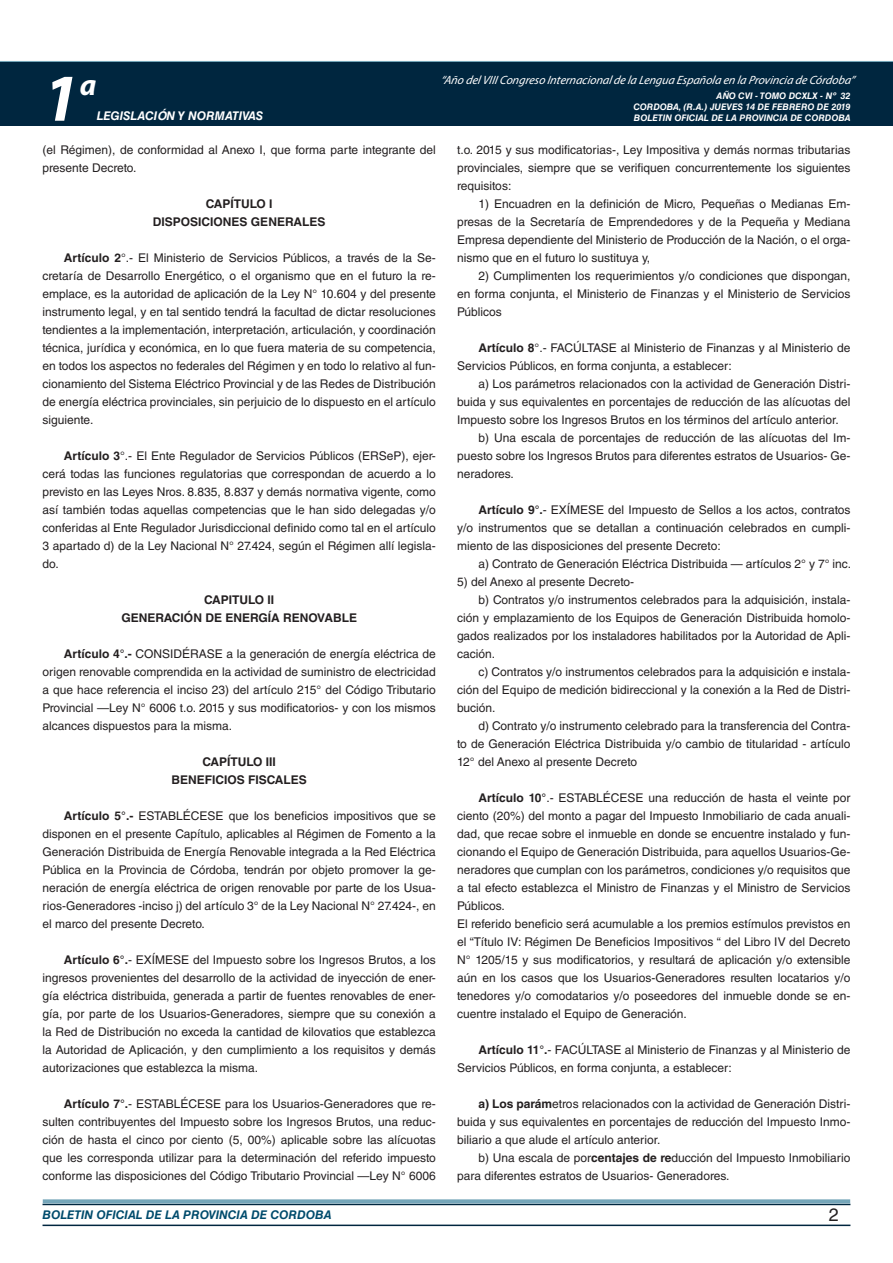
<style>
.page{position:relative;width:893px;height:1263px;background:#fff}
.page>*{position:absolute;margin:0;border:0;box-sizing:border-box;transform-origin:0 0}
.t1{font:italic 700 67.5px "Myriad Pro";color:#fff}
.t2{font:italic 700 30px "Myriad Pro";color:#fff}
.t3{font:18px "Helvetica LT Std";color:#231f20}
.TEXTO_BASE{font:12px/18px "Helvetica LT Std";color:#231f20;text-align:justify}
.TEXTO_BASE-2{font:700 12px "Helvetica LT Std";color:#231f20}
.t4{font:italic 12px "Myriad Pro";color:#fff}
.t5{font:italic 700 12px "Helvetica LT Std";color:#004b6c}
.t6{font:italic 700 12px "Helvetica LT Std";color:#fff}
.t7{font:italic 700 9px/10.8px "Helvetica LT Std";color:#fff;text-align:justify}
.s1{font-weight:700}
</style>
<div class="page">
<div style="left:0;top:61px;width:893px;height:6px;background:#73a5b8"></div>
<div style="left:0;top:62px;width:893px;height:64px;background:#00263f"></div>
<hr style="left:43px;top:1224px;width:807px;height:2px;background:#00263f">
<div style="left:42px;top:1198px;width:809px;height:8px;background:#fff;opacity:.75"></div>
<h1 class="t1" style="left:43px;top:54px;width:38px">1</h1>
<h2 class="t2" style="left:80px;top:66px;width:18px">a</h2>
<p class="t6" style="left:97px;top:109px;width:168px">LEGISLACIÓN Y NORMATIVAS</p>
<p class="t4" style="left:441px;top:72px;width:416px">“Año delVIIICongreso Internacionalde la Lengua Esp añola en la Provincia de Córdoba”</p>
<p class="t7" style="left:633px;top:91px;width:219px;text-indent:83px">AÑO CVI - TOMO DCXLX - Nº 32<br>CORDOBA, (R.A.) JUEVES 14 DE FEBRERO DE 2019<br>BOLETIN OFICIAL DE LA PROVINCIA DE CORDOBA</p>
<p class="TEXTO_BASE" style="left:43px;top:141px;width:395px">(el Régimen), de conformidad al Anexo I, que forma parte integrante del presente Decreto.</p>
<p class="TEXTO_BASE-2" style="left:206px;top:196px;width:68px">CAPÍTULO I</p>
<p class="TEXTO_BASE-2" style="left:153px;top:214px;width:174px">DISPOSICIONES GENERALES</p>
<p class="TEXTO_BASE" style="left:43px;top:249px;width:395px;text-indent:21px"><span class="s1">Artículo 2</span>°.- El Ministerio de Servicios Públicos, a través de la Se&shy;cretaría de Desarrollo Energético, o el organismo que en el futuro la re&shy;emplace, es la autoridad de aplicación de la Ley N° 10.604 y del presente instrumento legal, y en tal sentido tendrá la facultad de dictar resoluciones tendientes a la implementación, interpretación, articulación, y coordinación técnica, jurídica y económica, en lo que fuera materia de su competencia, en todos los aspectos no federales del Régimen y en todo lo relativo al fun&shy;cionamiento del Sistema Eléctrico Provincial y de las Redes de Distribución de energía eléctrica provinciales, sin perjuicio de lo dispuesto en el artículo siguiente.</p>
<p class="TEXTO_BASE" style="left:43px;top:447px;width:395px;text-indent:21px"><span class="s1">Artículo 3</span>°.- El Ente Regulador de Servicios Públicos (ERSeP), ejer&shy;cerá todas las funciones regulatorias que correspondan de acuerdo a lo previsto en las Leyes Nros. 8.835, 8.837 y demás normativa vigente, como así también todas aquellas competencias que le han sido delegadas y/o conferidas al Ente Regulador Jurisdiccional definido como tal en el artículo 3 apartado d) de la Ley Nacional N° 27.424, según el Régimen allí legisla&shy;do.</p>
<p class="TEXTO_BASE-2" style="left:204px;top:592px;width:72px">CAPITULO II</p>
<p class="TEXTO_BASE-2" style="left:121px;top:610px;width:237px">GENERACIÓN DE ENERGÍA RENOVABLE</p>
<p class="TEXTO_BASE" style="left:43px;top:645px;width:395px;text-indent:21px"><span class="s1">Artículo 4°.-</span> CONSIDÉRASE a la generación de energía eléctrica de origen renovable comprendida en la actividad de suministro de electricidad a que hace referencia el inciso 23) del artículo 215° del Código Tributario Provincial —Ley N° 6006 t.o. 2015 y sus modificatorios- y con los mismos alcances dispuestos para la misma.</p>
<p class="TEXTO_BASE-2" style="left:202px;top:754px;width:75px">CAPÍTULO III</p>
<p class="TEXTO_BASE-2" style="left:171px;top:772px;width:137px">BENEFICIOS FISCALES</p>
<p class="TEXTO_BASE" style="left:43px;top:807px;width:395px;text-indent:21px"><span class="s1">Artículo 5°.-</span> ESTABLÉCESE que los beneficios impositivos que se disponen en el presente Capítulo, aplicables al Régimen de Fomento a la Generación Distribuida de Energía Renovable integrada a la Red Eléctrica Pública en la Provincia de Córdoba, tendrán por objeto promover la ge&shy;neración de energía eléctrica de origen renovable por parte de los Usua&shy;rios-Generadores -inciso j) del artículo 3° de la Ley Nacional N° 27.424-, en el marco del presente Decreto.</p>
<p class="TEXTO_BASE" style="left:43px;top:951px;width:395px;text-indent:21px"><span class="s1">Artículo 6°.</span>- EXÍMESE del Impuesto sobre los Ingresos Brutos, a los ingresos provenientes del desarrollo de la actividad de inyección de ener&shy;gía eléctrica distribuida, generada a partir de fuentes renovables de ener&shy;gía, por parte de los Usuarios-Generadores, siempre que su conexión a la Red de Distribución no exceda la cantidad de kilovatios que establezca la Autoridad de Aplicación, y den cumplimiento a los requisitos y demás autorizaciones que establezca la misma.</p>
<p class="TEXTO_BASE" style="left:43px;top:1095px;width:395px;text-indent:21px"><span class="s1">Artículo 7°.</span>- ESTABLÉCESE para los Usuarios-Generadores que re&shy;sulten contribuyentes del Impuesto sobre los Ingresos Brutos, una reduc&shy;ción de hasta el cinco por ciento (5, 00%) aplicable sobre las alícuotas que les corresponda utilizar para la determinación del referido impuesto conforme las disposiciones del Código Tributario Provincial —Ley N° 6006</p>
<p class="TEXTO_BASE" style="left:457px;top:141px;width:395px">t.o. 2015 y sus modificatorias-, Ley Impositiva y demás normas tributarias provinciales, siempre que se verifiquen concurrentemente los siguientes requisitos:</p>
<p class="TEXTO_BASE" style="left:457px;top:195px;width:395px;text-indent:21px">1) Encuadren en la definición de Micro, Pequeñas o Medianas Em&shy;presas de la Secretaría de Emprendedores y de la Pequeña y Mediana Empresa dependiente del Ministerio de Producción de la Nación, o el orga&shy;nismo que en el futuro lo sustituya y,</p>
<p class="TEXTO_BASE" style="left:457px;top:267px;width:395px;text-indent:21px">2) Cumplimenten los requerimientos y/o condiciones que dispongan, en forma conjunta, el Ministerio de Finanzas y el Ministerio de Servicios Públicos</p>
<p class="TEXTO_BASE" style="left:457px;top:339px;width:395px;text-indent:21px"><span class="s1">Artículo 8</span>°.- FACÚLTASE al Ministerio de Finanzas y al Ministerio de<br>Servicios Públicos, en forma conjunta, a establecer:</p>
<p class="TEXTO_BASE" style="left:457px;top:375px;width:395px;text-indent:21px">a) Los parámetros relacionados con la actividad de Generación Distri&shy;buida y sus equivalentes en porcentajes de reducción de las alícuotas del Impuesto sobre los Ingresos Brutos en los términos del artículo anterior.</p>
<p class="TEXTO_BASE" style="left:457px;top:429px;width:395px;text-indent:21px">b) Una escala de porcentajes de reducción de las alícuotas del Im&shy;puesto sobre los Ingresos Brutos para diferentes estratos de Usuarios- Ge&shy;neradores.</p>
<p class="TEXTO_BASE" style="left:457px;top:501px;width:395px;text-indent:21px"><span class="s1">Artículo 9°.</span>- EXÍMESE del Impuesto de Sellos a los actos, contratos y/o instrumentos que se detallan a continuación celebrados en cumpli&shy;miento de las disposiciones del presente Decreto:</p>
<p class="TEXTO_BASE" style="left:478px;top:555px;width:374px">a) Contrato de Generación Eléctrica Distribuida — artículos 2° y 7° inc.</p>
<p class="TEXTO_BASE" style="left:457px;top:573px;width:179px">5) del Anexo al presente Decreto-</p>
<p class="TEXTO_BASE" style="left:457px;top:591px;width:395px;text-indent:21px">b) Contratos y/o instrumentos celebrados para la adquisición, instala&shy;ción y emplazamiento de los Equipos de Generación Distribuida homolo&shy;gados realizados por los instaladores habilitados por la Autoridad de Apli&shy;cación.</p>
<p class="TEXTO_BASE" style="left:457px;top:663px;width:395px;text-indent:21px">c) Contratos y/o instrumentos celebrados para la adquisición e instala&shy;ción del Equipo de medición bidireccional y la conexión a la Red de Distri&shy;bución.</p>
<p class="TEXTO_BASE" style="left:457px;top:717px;width:395px;text-indent:21px">d) Contrato y/o instrumento celebrado para la transferencia del Contra&shy;to de Generación Eléctrica Distribuida y/o cambio de titularidad - artículo 12° del Anexo al presente Decreto</p>
<p class="TEXTO_BASE" style="left:457px;top:789px;width:395px;text-indent:21px"><span class="s1">Artículo 10°</span>.- ESTABLÉCESE una reducción de hasta el veinte por ciento (20%) del monto a pagar del Impuesto Inmobiliario de cada anuali&shy;dad, que recae sobre el inmueble en donde se encuentre instalado y fun&shy;cionando el Equipo de Generación Distribuida, para aquellos Usuarios-Ge&shy;neradores que cumplan con los parámetros, condiciones y/o requisitos que a tal efecto establezca el Ministro de Finanzas y el Ministro de Servicios Públicos.</p>
<p class="TEXTO_BASE" style="left:457px;top:915px;width:395px">El referido beneficio será acumulable a los premios estímulos previstos en el “Título IV: Régimen De Beneficios Impositivos “ del Libro IV del Decreto N° 1205/15 y sus modificatorios, y resultará de aplicación y/o extensible aún en los casos que los Usuarios-Generadores resulten locatarios y/o tenedores y/o comodatarios y/o poseedores del inmueble donde se en&shy;cuentre instalado el Equipo de Generación.</p>
<p class="TEXTO_BASE" style="left:457px;top:1041px;width:395px;text-indent:21px"><span class="s1">Artículo 11°.</span>- FACÚLTASE al Ministerio de Finanzas y al Ministerio de<br>Servicios Públicos, en forma conjunta, a establecer:</p>
<p class="TEXTO_BASE" style="left:457px;top:1095px;width:395px;text-indent:21px"><span class="s1">a) Los parám</span>etros relacionados con la actividad de Generación Distri&shy;buida y sus equivalentes en porcentajes de reducción del Impuesto Inmo&shy;biliario a que alude el artículo anterior.</p>
<p class="TEXTO_BASE" style="left:457px;top:1149px;width:395px;text-indent:21px">b) Una escala de por<span class="s1">centajes de re</span>ducción del Impuesto Inmobiliario para diferentes estratos de Usuarios- Generadores.</p>
<p class="t5" style="left:43px;top:1208px;width:290px">BOLETIN OFICIAL DE LA PROVINCIA DE CORDOBA</p>
<p class="t3" style="left:829px;top:1204px;width:12px">2</p>
</div>
